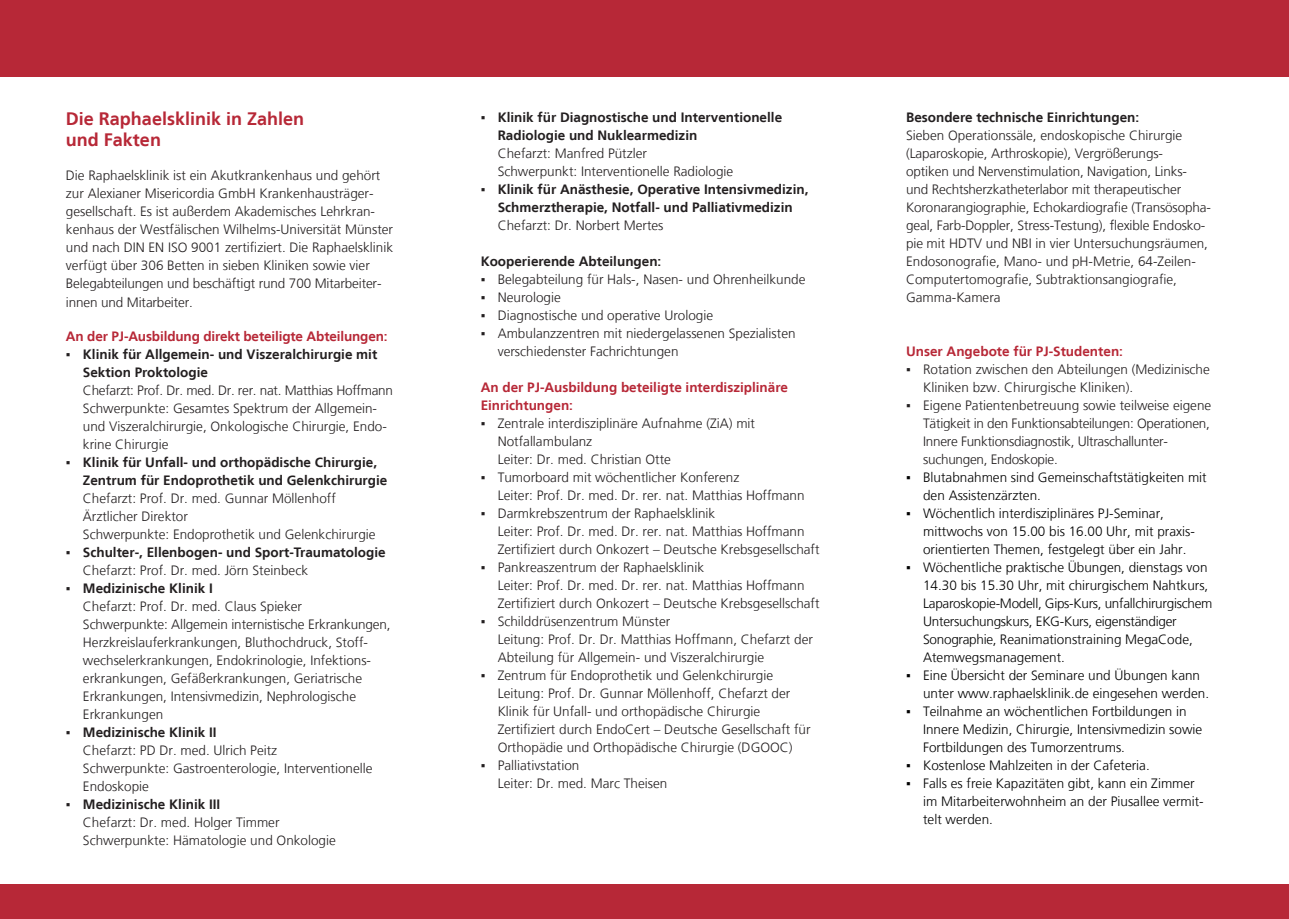
<style>
.page{position:relative;width:1289px;height:919px;background:#fff}
.page>*{position:absolute;margin:0;border:0;box-sizing:border-box;transform-origin:0 0}
.t1{font:700 18px/21px "Frutiger LT";color:#b72837}
.t2{font:300 13.5px/18px "Frutiger LT";color:#231f20}
.t3{font:300 13.5px/18px "Frutiger LT";color:#000}
.t4{font:700 13.5px/18px "Frutiger LT";color:#231f20}
.t5{font:300 13.5px/18px "Frutiger LT";letter-spacing:-.02em;color:#231f20}
.t6{font:700 13.5px/18px "Frutiger LT";color:#b72837}
.s1{font-family:"Calibri";font-weight:400}
.s2{font-weight:700}
.s3{font-weight:300}
</style>
<div class="page">
<div style="left:0;top:0;width:1288px;height:77px;background:#b72837"></div>
<div style="left:0;top:884px;width:1288px;height:34px;background:#b72837"></div>
<p class="t1" style="left:66px;top:108px;width:240px">Die Raphaelsklinik in Zahlen und Fakten</p>
<p class="t2" style="left:66px;top:167px;width:329px">Die Raphaelsklinik ist ein Akutkrankenhaus und gehört zur Alexianer Misericordia GmbH Krankenhausträger&shy;gesellschaft. Es ist außerdem Akademisches Lehrkran&shy;kenhaus der Westfälischen Wilhelms-Universität Münster und nach DIN EN ISO 9001 zertifiziert. Die Raphaelsklinik verfügt über 306 Betten in sieben Kliniken sowie vier Belegabteilungen und beschäftigt rund 700 Mitarbeiter&shy;innen und Mitarbeiter.</p>
<p class="t6" style="left:66px;top:327px;width:323px">An der PJ-Ausbildung direkt beteiligte Abteilungen:</p>
<p class="t2" style="left:83px;top:345px;width:311px;text-indent:-17px"><span class="s1">▪</span> <span class="s2">Klinik für Allgemein- und Viszeralchirurgie mit Sektion Proktologie<br></span>Chefarzt: Prof. Dr. med. Dr. rer. nat. Matthias Hoffmann Schwerpunkte: Gesamtes Spektrum der Allgemein&shy;und Viszeralchirurgie, Onkologische Chirurgie, Endo&shy;krine Chirurgie</p>
<p class="t2" style="left:83px;top:453px;width:306px;text-indent:-17px"><span class="s1">▪</span> <span class="s2">Klinik für Unfall- und orthopädische Chirurgie, Zentrum für Endoprothetik und Gelenkchirurgie </span>Chefarzt: Prof. Dr. med. Gunnar Möllenhoff Ärztlicher Direktor<br>Schwerpunkte: Endoprothetik und Gelenkchirurgie</p>
<p class="t4" style="left:83px;top:543px;width:304px;text-indent:-17px"><span class="s1">▪</span> Schulter-, Ellenbogen- und Sport-Traumatologie<br><span class="s3">Chefarzt: Prof. Dr. med. Jörn Steinbeck</span></p>
<p class="t2" style="left:83px;top:579px;width:309px;text-indent:-17px"><span class="s1">▪</span> <span class="s2">Medizinische Klinik I<br></span>Chefarzt: Prof. Dr. med. Claus Spieker<br>Schwerpunkte: Allgemein internistische Erkrankungen, Herzkreislauferkrankungen, Bluthochdruck, Stoff&shy;wechselerkrankungen, Endokrinologie, Infektions&shy;erkrankungen, Gefäßerkrankungen, Geriatrische Erkrankungen, Intensivmedizin, Nephrologische Erkrankungen</p>
<p class="t2" style="left:83px;top:723px;width:291px;text-indent:-17px"><span class="s1">▪</span> <span class="s2">Medizinische Klinik II<br></span>Chefarzt: PD Dr. med. Ulrich Peitz<br>Schwerpunkte: Gastroenterologie, Interventionelle<br>Endoskopie</p>
<p class="t2" style="left:83px;top:795px;width:254px;text-indent:-17px"><span class="s1">▪</span> <span class="s2">Medizinische Klinik III<br></span>Chefarzt: Dr. med. Holger Timmer<br>Schwerpunkte: Hämatologie und Onkologie</p>
<p class="t4" style="left:497px;top:108px;width:286px;text-indent:-17px"><span class="s1">▪</span> Klinik für Diagnostische und Interventionelle Radiologie und Nuklearmedizin<br><span class="s3">Chefarzt: Manfred Pützler<br>Schwerpunkt: Interventionelle Radiologie</span></p>
<p class="t4" style="left:497px;top:180px;width:312px;text-indent:-17px"><span class="s1">▪</span> Klinik für Anästhesie, Operative Intensivmedizin,<br>Schmerztherapie, Notfall- und Palliativmedizin<br><span class="s3">Chefarzt: Dr. Norbert Mertes</span></p>
<p class="t4" style="left:480px;top:252px;width:182px">Kooperierende Abteilungen:</p>
<p class="t2" style="left:480px;top:270px;width:326px"><span class="s1">▪</span> Belegabteilung für Hals-, Nasen- und Ohrenheilkunde</p>
<p class="t2" style="left:480px;top:288px;width:82px"><span class="s1">▪</span> Neurologie</p>
<p class="t2" style="left:480px;top:306px;width:234px"><span class="s1">▪</span> Diagnostische und operative Urologie</p>
<p class="t2" style="left:497px;top:324px;width:299px;text-indent:-17px"><span class="s1">▪</span> Ambulanzzentren mit niedergelassenen Spezialisten verschiedenster Fachrichtungen</p>
<p class="t6" style="left:480px;top:378px;width:309px">An der PJ-Ausbildung beteiligte interdisziplinäre<br>Einrichtungen:</p>
<p class="t2" style="left:497px;top:414px;width:259px;text-indent:-17px"><span class="s1">▪</span> Zentrale interdisziplinäre Aufnahme (ZiA) mit<br>Notfallambulanz<br>Leiter: Dr. med. Christian Otte</p>
<p class="t2" style="left:497px;top:468px;width:308px;text-indent:-17px"><span class="s1">▪</span> Tumorboard mit wöchentlicher Konferenz<br>Leiter: Prof. Dr. med. Dr. rer. nat. Matthias Hoffmann</p>
<p class="t2" style="left:497px;top:504px;width:323px;text-indent:-17px"><span class="s1">▪</span> Darmkrebszentrum der Raphaelsklinik<br>Leiter: Prof. Dr. med. Dr. rer. nat. Matthias Hoffmann<br>Zertifiziert durch Onkozert – Deutsche Krebsgesellschaft</p>
<p class="t2" style="left:497px;top:558px;width:323px;text-indent:-17px"><span class="s1">▪</span> Pankreaszentrum der Raphaelsklinik<br>Leiter: Prof. Dr. med. Dr. rer. nat. Matthias Hoffmann<br>Zertifiziert durch Onkozert – Deutsche Krebsgesellschaft</p>
<p class="t2" style="left:497px;top:612px;width:317px;text-indent:-17px"><span class="s1">▪</span> Schilddrüsenzentrum Münster<br>Leitung: Prof. Dr. Dr. Matthias Hoffmann, Chefarzt der<br>Abteilung für Allgemein- und Viszeralchirurgie</p>
<p class="t2" style="left:497px;top:666px;width:314px;text-indent:-17px"><span class="s1">▪</span> Zentrum für Endoprothetik und Gelenkchirurgie Leitung: Prof. Dr. Gunnar Möllenhoff, Chefarzt der Klinik für Unfall- und orthopädische Chirurgie Zertifiziert durch EndoCert – Deutsche Gesellschaft für Orthopädie und Orthopädische Chirurgie (DGOOC)</p>
<p class="t2" style="left:497px;top:756px;width:171px;text-indent:-17px"><span class="s1">▪</span> Palliativstation<br>Leiter: Dr. med. Marc Theisen</p>
<p class="t2" style="left:906px;top:108px;width:306px"><span class="s2">Besondere technische Einrichtungen:<br></span>Sieben Operationssäle, endoskopische Chirurgie (Laparoskopie, Arthroskopie), Vergrößerungs-<br>optiken und Nervenstimulation, Navigation, Links&shy;und Rechtsherzkatheterlabor mit therapeutischer Koronarangiographie, Echokardiografie (Transösopha&shy;geal, Farb-Doppler, Stress-Testung), flexible Endosko&shy;pie mit HDTV und NBI in vier Untersuchungsräumen, Endosonografie, Mano- und pH-Metrie, 64-Zeilen-Computertomografie, Subtraktionsangiografie, Gamma-Kamera</p>
<p class="t6" style="left:906px;top:342px;width:218px">Unser Angebote für PJ-Studenten:</p>
<p class="t2" style="left:923px;top:360px;width:288px;text-indent:-17px"><span class="s1">▪</span> Rotation zwischen den Abteilungen (Medizinische<br>Kliniken bzw. Chirurgische Kliniken).</p>
<p class="t5" style="left:923px;top:396px;width:290px;text-indent:-17px"><span class="s1">▪</span> Eigene Patientenbetreuung sowie teilweise eigene Tätigkeit in den Funktionsabteilungen: Operationen, Innere Funktionsdiagnostik, Ultraschallunter&shy;suchungen, Endoskopie.</p>
<p class="t3" style="left:923px;top:468px;width:285px;text-indent:-17px"><span class="s1">▪</span> Blutabnahmen sind Gemeinschaftstätigkeiten mit den Assistenzärzten.</p>
<p class="t3" style="left:923px;top:504px;width:273px;text-indent:-17px"><span class="s1">▪</span> Wöchentlich interdisziplinäres PJ-Seminar, mittwochs von 15.00 bis 16.00 Uhr, mit praxis&shy;orientierten Themen, festgelegt über ein Jahr.</p>
<p class="t3" style="left:923px;top:558px;width:291px;text-indent:-17px"><span class="s1">▪</span> Wöchentliche praktische Übungen, dienstags von 14.30 bis 15.30 Uhr, mit chirurgischem Nahtkurs, Laparoskopie-Modell, Gips-Kurs, unfallchirurgischem Untersuchungskurs, EKG-Kurs, eigenständiger Sonographie, Reanimationstraining MegaCode, Atemwegsmanagement.</p>
<p class="t3" style="left:923px;top:666px;width:287px;text-indent:-17px"><span class="s1">▪</span> Eine Übersicht der Seminare und Übungen kann unter www.raphaelsklinik.de eingesehen werden.</p>
<p class="t3" style="left:923px;top:702px;width:281px;text-indent:-17px"><span class="s1">▪</span> Teilnahme an wöchentlichen Fortbildungen in<br>Innere Medizin, Chirurgie, Intensivmedizin sowie<br>Fortbildungen des Tumorzentrums.</p>
<p class="t3" style="left:906px;top:756px;width:245px"><span class="s1">▪</span> Kostenlose Mahlzeiten in der Cafeteria.</p>
<p class="t3" style="left:923px;top:774px;width:282px;text-indent:-17px"><span class="s1">▪</span> Falls es freie Kapazitäten gibt, kann ein Zimmer im Mitarbeiterwohnheim an der Piusallee vermit&shy;telt werden.</p>
</div>
